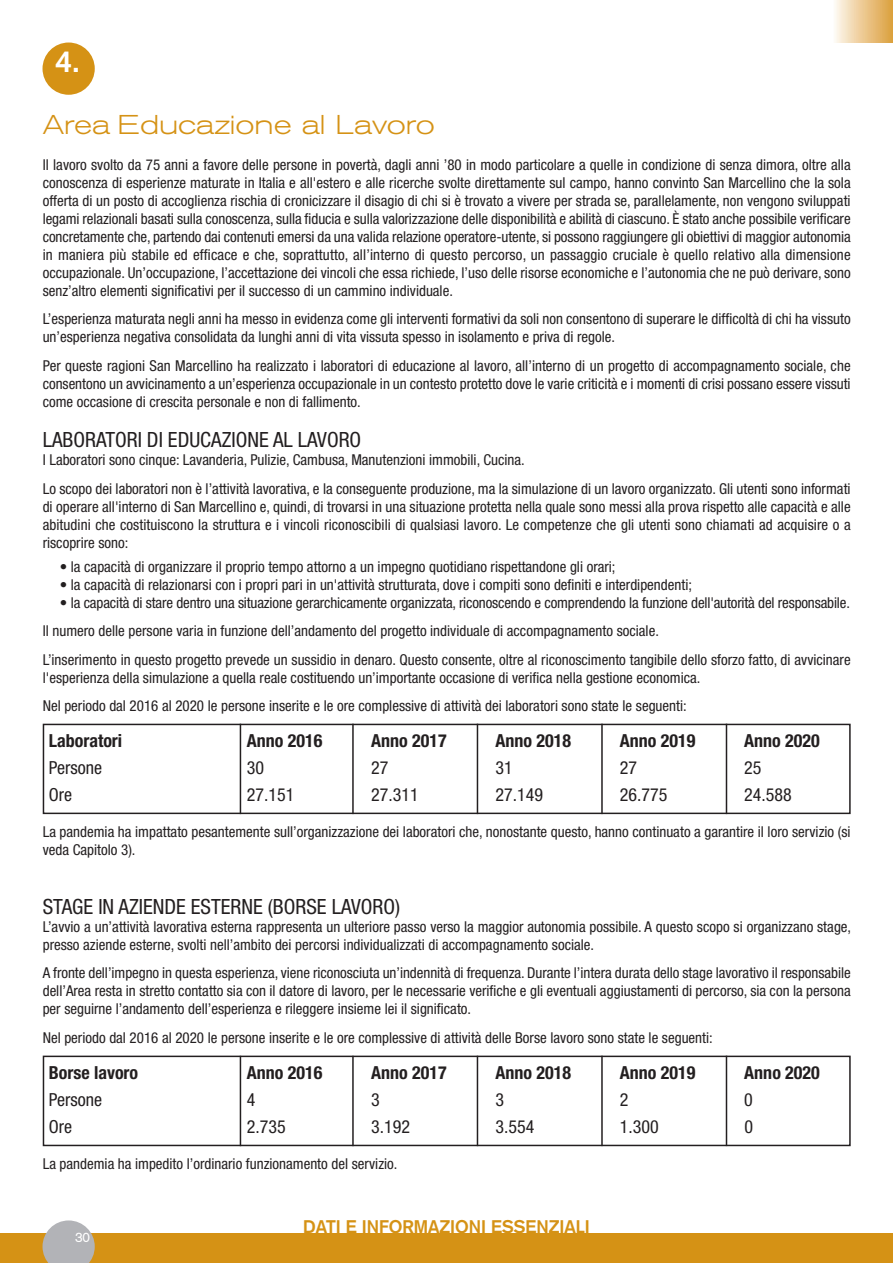
<style>
.page{position:relative;width:893px;height:1263px;background:#fff}
.page>*{position:absolute;margin:0;border:0;box-sizing:border-box;transform-origin:0 0}
.t1{font:700 30px "Akzidenz Grotesk";color:#fff}
.t2{font:300 expanded 27px "Akzidenz Grotesk BE";color:#d59215}
.t3{font:condensed 21px "Helvetica Neue LT Std";color:#231f20}
.t4{font:700 condensed 18px "Helvetica Neue LT Std";color:#231f20}
.t5{font:condensed 18px/27px "Helvetica Neue LT Std";color:#231f20}
.t6{font:700 18px "Akzidenz Grotesk";color:#d59215}
.t7{font:condensed 15px/18px "Helvetica Neue LT Std";color:#231f20}
.t8{font:13.5px "Akzidenz Grotesk";color:#fff}
</style>
<div class="page">
<div style="left:0;top:1233px;width:893px;height:30px;background:#d59215"></div>
<div style="left:43px;top:43px;width:52px;height:52px;background:#d59215;border-radius:50%"></div>
<div style="left:833px;top:0;width:60px;height:43px;background:linear-gradient(to right,#fef9f2,#dca03e)"></div>
<div style="left:43px;top:724px;width:808px;height:90px;border:2px solid #231f20"></div>
<hr style="left:240px;top:724px;width:1px;height:90px;background:#231f20">
<hr style="left:352px;top:724px;width:2px;height:90px;background:#231f20">
<hr style="left:477px;top:724px;width:1px;height:90px;background:#231f20">
<hr style="left:601px;top:724px;width:2px;height:90px;background:#231f20">
<hr style="left:726px;top:724px;width:1px;height:90px;background:#231f20">
<div style="left:43px;top:1055px;width:808px;height:91px;border:2px solid #231f20"></div>
<hr style="left:240px;top:1056px;width:1px;height:90px;background:#231f20">
<hr style="left:352px;top:1056px;width:2px;height:90px;background:#231f20">
<hr style="left:477px;top:1056px;width:1px;height:90px;background:#231f20">
<hr style="left:601px;top:1056px;width:2px;height:90px;background:#231f20">
<hr style="left:726px;top:1056px;width:1px;height:90px;background:#231f20">
<svg style="left:43px;top:1220px;width:52px;height:43px"></svg>
<h1 class="t1" style="left:55px;top:51px;width:26px">4.</h1>
<h2 class="t2" style="left:43px;top:115px;width:394px">Area Educazione al Lavoro</h2>
<p class="t7" style="left:43px;top:157px;width:809px;text-align:justify">Il lavoro svolto da 75 anni a favore delle persone in povertà, dagli anni ’80 in modo particolare a quelle in condizione di senza dimora, oltre alla conoscenza di esperienze maturate in Italia e all'estero e alle ricerche svolte direttamente sul campo, hanno convinto San Marcellino che la sola offerta di un posto di accoglienza rischia di cronicizzare il disagio di chi si è trovato a vivere per strada se, parallelamente, non vengono sviluppati legami relazionali basati sulla conoscenza, sulla fiducia e sulla valorizzazione delle disponibilità e abilità di ciascuno. È stato anche possibile verificare concretamente che, partendo dai contenuti emersi da una valida relazione operatore-utente, si possono raggiungere gli obiettivi di maggior autonomia in maniera più stabile ed efficace e che, soprattutto, all’interno di questo percorso, un passaggio cruciale è quello relativo alla dimensione occupazionale. Un’occupazione, l’accettazione dei vincoli che essa richiede, l’uso delle risorse economiche e l’autonomia che ne può derivare, sono senz’altro elementi significativi per il successo di un cammino individuale.</p>
<p class="t7" style="left:43px;top:311px;width:809px">L’esperienza maturata negli anni ha messo in evidenza come gli interventi formativi da soli non consentono di superare le difficoltà di chi ha vissuto un’esperienza negativa consolidata da lunghi anni di vita vissuta spesso in isolamento e priva di regole.</p>
<p class="t7" style="left:43px;top:358px;width:809px;text-align:justify">Per queste ragioni San Marcellino ha realizzato i laboratori di educazione al lavoro, all’interno di un progetto di accompagnamento sociale, che consentono un avvicinamento a un’esperienza occupazionale in un contesto protetto dove le varie criticità e i momenti di crisi possano essere vissuti come occasione di crescita personale e non di fallimento.</p>
<h3 class="t3" style="left:43px;top:432px;width:320px">LABORATORI DI EDUCAZIONE AL LAVORO</h3>
<p class="t7" style="left:43px;top:447px;width:809px;line-height:28.5px">I Laboratori sono cinque: Lavanderia, Pulizie, Cambusa, Manutenzioni immobili, Cucina.<br>Lo scopo dei laboratori non è l’attività lavorativa, e la conseguente produzione, ma la simulazione di un lavoro organizzato. Gli utenti sono informati</p>
<p class="t7" style="left:43px;top:499px;width:809px;text-align:justify">di operare all'interno di San Marcellino e, quindi, di trovarsi in una situazione protetta nella quale sono messi alla prova rispetto alle capacità e alle abitudini che costituiscono la struttura e i vincoli riconoscibili di qualsiasi lavoro. Le competenze che gli utenti sono chiamati ad acquisire o a riscoprire sono:</p>
<p class="t7" style="left:60px;top:559px;width:557px">• la capacità di organizzare il proprio tempo attorno a un impegno quotidiano rispettandone gli orari;</p>
<p class="t7" style="left:60px;top:577px;width:634px">• la capacità di relazionarsi con i propri pari in un'attività strutturata, dove i compiti sono definiti e interdipendenti;</p>
<p class="t7" style="left:43px;top:589px;width:809px;line-height:28.5px;text-indent:17px">• la capacità di stare dentro una situazione gerarchicamente organizzata, riconoscendo e comprendendo la funzione dell'autorità del responsabile.<br>Il numero delle persone varia in funzione dell’andamento del progetto individuale di accompagnamento sociale.<br>L’inserimento in questo progetto prevede un sussidio in denaro. Questo consente, oltre al riconoscimento tangibile dello sforzo fatto, di avvicinare</p>
<p class="t7" style="left:43px;top:664px;width:659px;line-height:28.5px">l'esperienza della simulazione a quella reale costituendo un’importante occasione di verifica nella gestione economica.<br>Nel periodo dal 2016 al 2020 le persone inserite e le ore complessive di attività dei laboratori sono state le seguenti:</p>
<p class="t4" style="left:49px;top:734px;width:75px">Laboratori</p>
<p class="t5" style="left:49px;top:756px;width:55px">Persone<br>Ore</p>
<p class="t4" style="left:247px;top:734px;width:77px">Anno 2016</p>
<p class="t5" style="left:247px;top:756px;width:49px">30<br>27.151</p>
<p class="t4" style="left:371px;top:734px;width:77px">Anno 2017</p>
<p class="t5" style="left:371px;top:756px;width:49px">27<br>27.311</p>
<p class="t4" style="left:496px;top:734px;width:77px">Anno 2018</p>
<p class="t5" style="left:496px;top:756px;width:49px">31<br>27.149</p>
<p class="t4" style="left:620px;top:734px;width:77px">Anno 2019</p>
<p class="t5" style="left:620px;top:756px;width:49px">27<br>26.775</p>
<p class="t4" style="left:744px;top:734px;width:77px">Anno 2020</p>
<p class="t5" style="left:744px;top:756px;width:49px">25<br>24.588</p>
<p class="t7" style="left:43px;top:824px;width:809px">La pandemia ha impattato pesantemente sull’organizzazione dei laboratori che, nonostante questo, hanno continuato a garantire il loro servizio (si veda Capitolo 3).</p>
<h3 class="t3" style="left:43px;top:898px;width:359px">STAGE IN AZIENDE ESTERNE (BORSE LAVORO)</h3>
<p class="t7" style="left:43px;top:918px;width:810px">L’avvio a un’attività lavorativa esterna rappresenta un ulteriore passo verso la maggior autonomia possibile. A questo scopo si organizzano stage, presso aziende esterne, svolti nell’ambito dei percorsi individualizzati di accompagnamento sociale.</p>
<p class="t7" style="left:43px;top:965px;width:809px;text-align:justify">A fronte dell’impegno in questa esperienza, viene riconosciuta un’indennità di frequenza. Durante l’intera durata dello stage lavorativo il responsabile dell’Area resta in stretto contatto sia con il datore di lavoro, per le necessarie verifiche e gli eventuali aggiustamenti di percorso, sia con la persona per seguirne l’andamento dell’esperienza e rileggere insieme lei il significato.</p>
<p class="t7" style="left:43px;top:1029px;width:672px">Nel periodo dal 2016 al 2020 le persone inserite e le ore complessive di attività delle Borse lavoro sono state le seguenti:</p>
<p class="t4" style="left:49px;top:1066px;width:91px">Borse lavoro</p>
<p class="t5" style="left:49px;top:1088px;width:55px">Persone<br>Ore</p>
<p class="t4" style="left:247px;top:1066px;width:77px">Anno 2016</p>
<p class="t5" style="left:247px;top:1088px;width:40px">4<br>2.735</p>
<p class="t4" style="left:371px;top:1066px;width:77px">Anno 2017</p>
<p class="t5" style="left:371px;top:1088px;width:40px">3<br>3.192</p>
<p class="t7" style="left:43px;top:1155px;width:356px">La pandemia ha impedito l’ordinario funzionamento del servizio.</p>
<p class="t4" style="left:496px;top:1066px;width:77px">Anno 2018</p>
<p class="t5" style="left:496px;top:1088px;width:40px">3<br>3.554</p>
<p class="t8" style="left:75px;top:1232px;width:16px">30</p>
<p class="t6" style="left:303px;top:1220px;width:288px">DATI E INFORMAZIONI ESSENZIALI</p>
<p class="t4" style="left:620px;top:1066px;width:77px">Anno 2019</p>
<p class="t5" style="left:620px;top:1088px;width:40px">2<br>1.300</p>
<p class="t4" style="left:744px;top:1066px;width:77px">Anno 2020</p>
<p class="t5" style="left:744px;top:1088px;width:10px">0<br>0</p>
</div>
